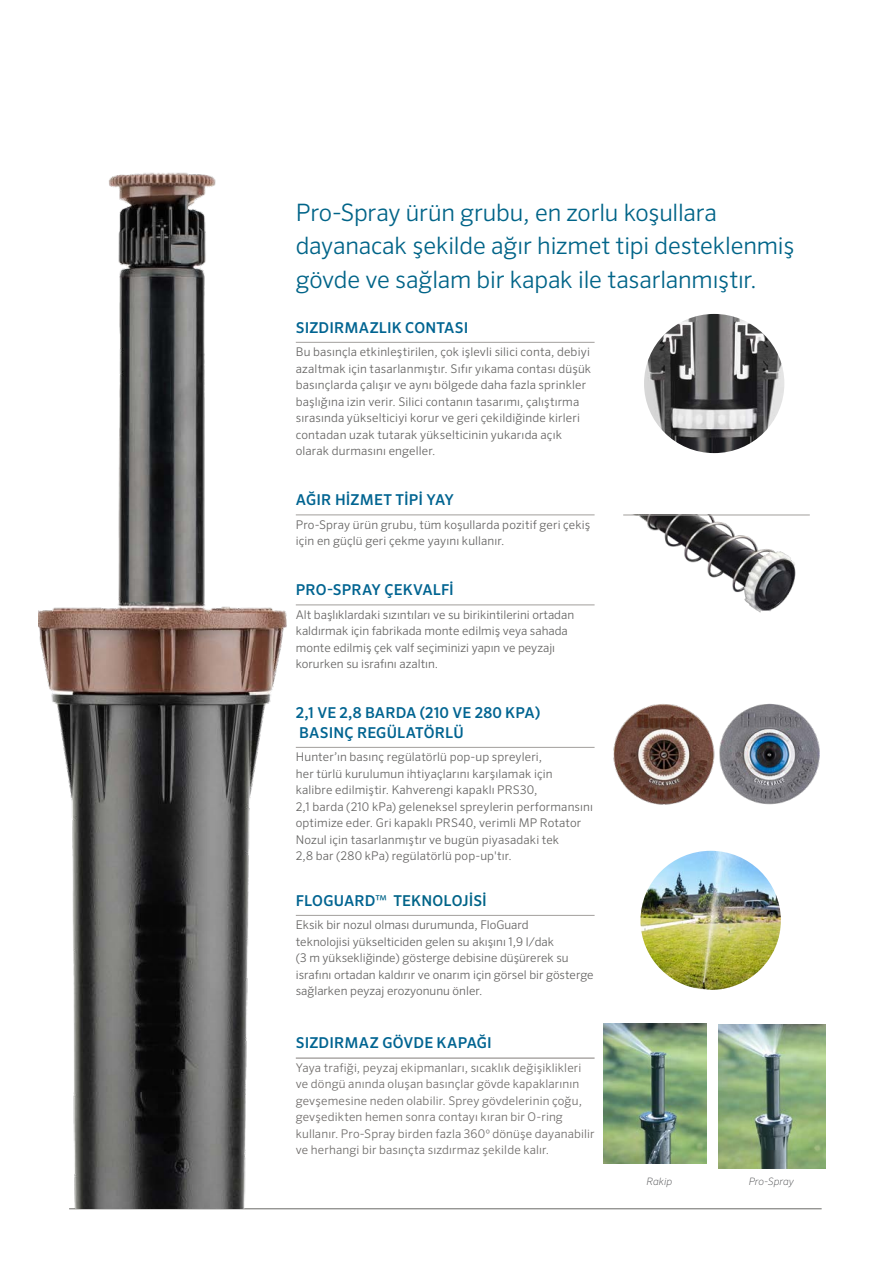
<style>
.page{position:relative;width:893px;height:1263px;background:#fff}
.page>*{position:absolute;margin:0;border:0;box-sizing:border-box;transform-origin:0 0}
.t1{font:300 24px/33.8px "Sero Pro";letter-spacing:-.01em;color:#006488}
.t2{font:500 15px/19.5px "Sero Pro";letter-spacing:.01em;color:#006491}
.t3{font:500 15px "Sero Pro";letter-spacing:.01em;color:#006488}
.t4{font:300 12px/16.5px "Sero Pro";letter-spacing:.01em;color:#656463}
.t5{font:300 12px/16.5px "Sero Pro";letter-spacing:.01em;color:#6f6c6a}
.t6{font:italic 200 10.2px "Sero Pro";color:#515254}
.s1{color:#006491}
.s2{font-weight:400}
</style>
<div class="page">
<hr style="left:69px;top:1208px;width:753px;height:1px;background:#6a6966">
<hr style="left:296px;top:342px;width:299px;height:1px;background:#aca9a7">
<hr style="left:296px;top:514px;width:299px;height:1px;background:#aca9a7">
<hr style="left:296px;top:604px;width:299px;height:1px;background:#aca9a7">
<hr style="left:296px;top:747px;width:299px;height:1px;background:#aca9a7">
<hr style="left:296px;top:915px;width:299px;height:1px;background:#aca9a7">
<hr style="left:296px;top:1057px;width:299px;height:2px;background:#aca9a7">
<img style="left:603px;top:1024px;width:103px;height:140px">
<img style="left:718px;top:1024px;width:107px;height:144px">
<img style="left:39px;top:172px;width:264px;height:1036px">
<img style="left:644px;top:314px;width:140px;height:139px">
<img style="left:623px;top:515px;width:187px;height:98px">
<hr style="left:623px;top:514px;width:187px;height:1px;background:#aca9a7">
<img style="left:640px;top:851px;width:141px;height:139px">
<img style="left:613px;top:704px;width:98px;height:101px">
<img style="left:711px;top:703px;width:109px;height:102px">
<h1 class="t1" style="left:296px;top:195px;width:500px">Pro-Spray ürün grubu, en zorlu koşullara dayanacak şekilde ağır hizmet tipi desteklenmiş gövde ve sağlam bir kapak ile tasarlanmıştır.</h1>
<p class="t2" style="left:296px;top:318px;width:174px">SIZDIRMAZLIK CONTASI</p>
<p class="t4" style="left:296px;top:343px;width:297px">Bu basınçla etkinleştirilen, çok işlevli silici conta, debiyi azaltmak için tasarlanmıştır. Sıfır yıkama contası düşük basınçlarda çalışır ve aynı bölgede daha fazla sprinkler başlığına izin verir. Silici contanın tasarımı, çalıştırma sırasında yükselticiyi korur ve geri çekildiğinde kirleri contadan uzak tutarak yükselticinin yukarıda açık olarak durmasını engeller.</p>
<p class="t2" style="left:296px;top:490px;width:160px">AĞIR HIZMET TIPI YAY</p>
<p class="t4" style="left:296px;top:516px;width:296px">Pro-Spray ürün grubu, tüm koşullarda pozitif geri çekiş için en güçlü geri çekme yayını kullanır.</p>
<p class="t2" style="left:296px;top:580px;width:160px">PRO-SPRAY ÇEKVALFI</p>
<p class="t4" style="left:296px;top:606px;width:280px">Alt başlıklardaki sızıntıları ve su birikintilerini ortadan kaldırmak için fabrikada monte edilmiş veya sahada monte edilmiş çek valf seçiminizi yapın ve peyzajı korurken su israfını azaltın.</p>
<p class="t2" style="left:296px;top:703px;width:246px">2,1 VE 2,8 BARDA (210 VE 280 KPA)<br>BASINÇ REGÜLATÖRLÜ</p>
<p class="t4" style="left:296px;top:748px;width:299px">Hunter’ın basınç regülatörlü pop-up spreyleri,<br>her türlü kurulumun ihtiyaçlarını karşılamak için<br>kalibre edilmiştir. Kahverengi kapaklı PRS30,<br>2,1 barda (210 kPa) geleneksel spreylerin performansını optimize eder. Gri kapaklı PRS40, verimli MP Rotator Nozul için tasarlanmıştır ve bugün piyasadaki tek<br>2,8 bar (280 kPa) regülatörlü pop-up'tır.</p>
<p class="t3" style="left:296px;top:891px;width:193px"><span class="s1">FLOGUARD</span><span class="s2">™</span> TEKNOLOJISI</p>
<p class="t4" style="left:296px;top:916px;width:299px">Eksik bir nozul olması durumunda, FloGuard<br>teknolojisi yükselticiden gelen su akışını 1,9 l/dak<br>(3 m yüksekliğinde) gösterge debisine düşürerek su israfını ortadan kaldırır ve onarım için görsel bir gösterge sağlarken peyzaj erozyonunu önler.</p>
<p class="t2" style="left:296px;top:1033px;width:198px">SIZDIRMAZ GÖVDE KAPAĞI</p>
<p class="t5" style="left:296px;top:1059px;width:300px">Yaya trafiği, peyzaj ekipmanları, sıcaklık değişiklikleri ve döngü anında oluşan basınçlar gövde kapaklarının gevşemesine neden olabilir. Sprey gövdelerinin çoğu, gevşedikten hemen sonra contayı kıran bir O-ring kullanır. Pro-Spray birden fazla 360º dönüşe dayanabilir ve herhangi bir basınçta sızdırmaz şekilde kalır.</p>
<p class="t6" style="left:646px;top:1175px;width:27px">Rakip</p>
<p class="t6" style="left:749px;top:1175px;width:47px">Pro-Spray</p>
</div>
